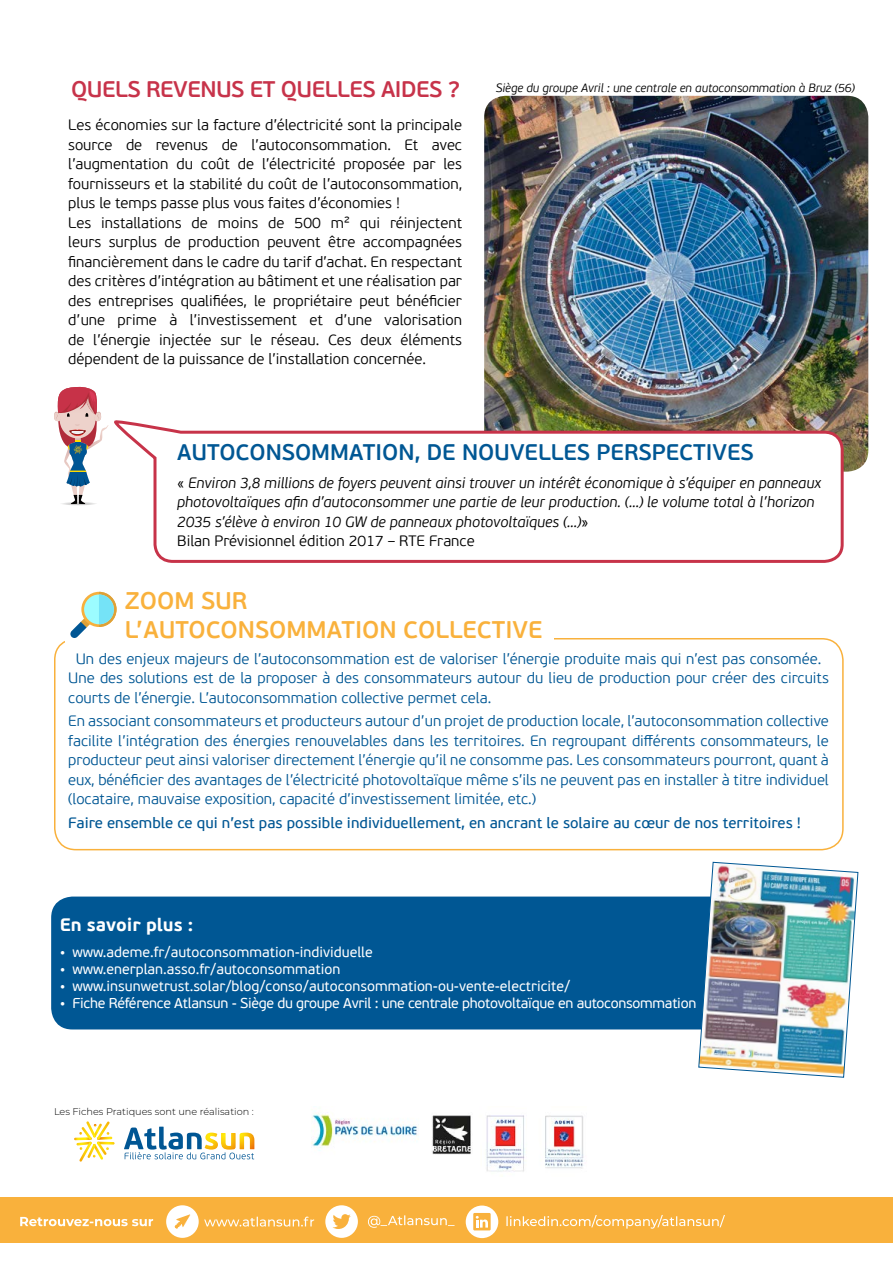
<style>
.page{position:relative;width:893px;height:1263px;background:#fff}
.page>*{position:absolute;margin:0;border:0;box-sizing:border-box;transform-origin:0 0}
.t1{font:600 24px/28.8px "PF Beau Sans Pro";color:#f9b13c}
.t2{font:600 22.5px "PF Beau Sans Pro";color:#005794}
.t3{font:600 22.5px "PF Beau Sans Pro";letter-spacing:-.02em;color:#c7334a}
.t4{font:700 18px "PF Beau Sans Pro";color:#fff}
.t5{font:300 15px/19.5px "PF Beau Sans Pro";color:#005794}
.t6{font:300 15px/19.5px "PF Beau Sans Pro";color:#000}
.t7{font:italic 300 15px/19.5px "PF Beau Sans Pro";color:#000}
.t8{font:15px "PF Beau Sans Pro Bbook";color:#005794}
.t9{font:14.25px "PF Beau Sans Pro";color:#fff}
.t10{font:14.25px "PF Beau Sans Pro";letter-spacing:-.02em;color:#fff}
.t11{font:italic 300 12px "PF Beau Sans Pro";color:#000}
.t12{font:300 9.75px "Montserrat";color:#000}
.s1{font-style:normal}
</style>
<div class="page">
<div style="left:0;top:1197px;width:893px;height:45px;background:#f9b13c"></div>
<svg style="left:20px;top:1217px;width:133px;height:9px"></svg>
<svg style="left:166px;top:1205px;width:148px;height:33px"></svg>
<svg style="left:325px;top:1205px;width:33px;height:33px"></svg>
<svg style="left:368px;top:1215px;width:87px;height:13px"></svg>
<svg style="left:466px;top:1205px;width:32px;height:33px"></svg>
<svg style="left:506px;top:1215px;width:219px;height:14px"></svg>
<div style="left:51px;top:896px;width:682px;height:133px;background:#005794;border-radius:21px"></div>
<svg style="left:124px;top:1127px;width:130px;height:32px"></svg>
<svg style="left:74px;top:1121px;width:41px;height:40px"></svg>
<div style="left:54px;top:638px;width:790px;height:212px;border:2px solid #f9b13c;border-radius:21px"></div>
<img style="left:484px;top:96px;width:384px;height:376px">
<svg style="left:114px;top:420px;width:731px;height:143px"></svg>
<svg style="left:54px;top:387px;width:55px;height:118px"></svg>
<div style="left:65px;top:591px;width:489px;height:57px;background:#fff"></div>
<svg style="left:81px;top:592px;width:36px;height:35px"></svg>
<div style="left:84px;top:594px;width:30px;height:30px;background:#9cfcff;border-radius:50%"></div>
<svg style="left:99px;top:592px;width:18px;height:35px"></svg>
<svg style="left:70px;top:617px;width:21px;height:21px"></svg>
<img style="left:698px;top:862px;width:160px;height:216px">
<img style="left:311px;top:1113px;width:273px;height:59px">
<h2 class="t3" style="left:71px;top:75px;width:390px">QUELS REVENUS ET QUELLES AIDES ?</h2>
<p class="t6" style="left:68px;top:116px;width:395px">Les économies sur la facture d’électricité sont la principale source de revenus de l’autoconsommation. Et avec l’augmentation du coût de l’électricité proposée par les fournisseurs et la stabilité du coût de l’autoconsommation, plus le temps passe plus vous faites d’économies !<br>Les installations de moins de 500 m² qui réinjectent leurs surplus de production peuvent être accompagnées financièrement dans le cadre du tarif d’achat. En respectant des critères d’intégration au bâtiment et une réalisation par des entreprises qualifiées, le propriétaire peut bénéficier d’une prime à l’investissement et d’une valorisation de l’énergie injectée sur le réseau. Ces deux éléments dépendent de la puissance de l’installation concernée.</p>
<p class="t11" style="left:496px;top:81px;width:361px">Siège du groupe Avril : une centrale en autoconsommation à Bruz (56)</p>
<h2 class="t2" style="left:177px;top:439px;width:578px">AUTOCONSOMMATION, DE NOUVELLES PERSPECTIVES</h2>
<p class="t7" style="left:177px;top:473px;width:645px"><span class="s1">«</span> Environ 3,8 millions de foyers peuvent ainsi trouver un intérêt économique à s’équiper en panneaux photovoltaïques afin d’autoconsommer une partie de leur production. (…) le volume total à l’horizon 2035 s’élève à environ 10 GW de panneaux photovoltaïques (…)<span class="s1">»<br>Bilan Prévisionnel édition 2017 – RTE France</span></p>
<h1 class="t1" style="left:125px;top:587px;width:419px">ZOOM SUR<br>L’AUTOCONSOMMATION COLLECTIVE</h1>
<p class="t5" style="left:68px;top:649px;width:762px;text-indent:8px">Un des enjeux majeurs de l’autoconsommation est de valoriser l’énergie produite mais qui n’est pas consomée.<br>Une des solutions est de la proposer à des consommateurs autour du lieu de production pour créer des circuits courts de l’énergie. L’autoconsommation collective permet cela.</p>
<p class="t5" style="left:68px;top:712px;width:762px;text-align:justify">En associant consommateurs et producteurs autour d’un projet de production locale, l’autoconsommation collective facilite l’intégration des énergies renouvelables dans les territoires. En regroupant différents consommateurs, le producteur peut ainsi valoriser directement l’énergie qu’il ne consomme pas. Les consommateurs pourront, quant à eux, bénéficier des avantages de l’électricité photovoltaïque même s’ils ne peuvent pas en installer à titre individuel (locataire, mauvaise exposition, capacité d’investissement limitée, etc.)</p>
<p class="t8" style="left:68px;top:814px;width:734px">Faire ensemble ce qui n’est pas possible individuellement, en ancrant le solaire au cœur de nos territoires !</p>
<p class="t4" style="left:60px;top:914px;width:135px">En savoir plus :</p>
<p class="t9" style="left:60px;top:944px;width:315px">• www.ademe.fr/autoconsommation-individuelle</p>
<p class="t9" style="left:60px;top:961px;width:282px">• www.enerplan.asso.fr/autoconsommation</p>
<p class="t9" style="left:60px;top:978px;width:512px">• www.insunwetrust.solar/blog/conso/autoconsommation-ou-vente-electricite/</p>
<p class="t10" style="left:60px;top:995px;width:638px">• Fiche Référence Atlansun - Siège du groupe Avril : une centrale photovoltaïque en autoconsommation</p>
<p class="t12" style="left:54px;top:1105px;width:201px">Les Fiches Pratiques sont une réalisation :</p>
</div>
